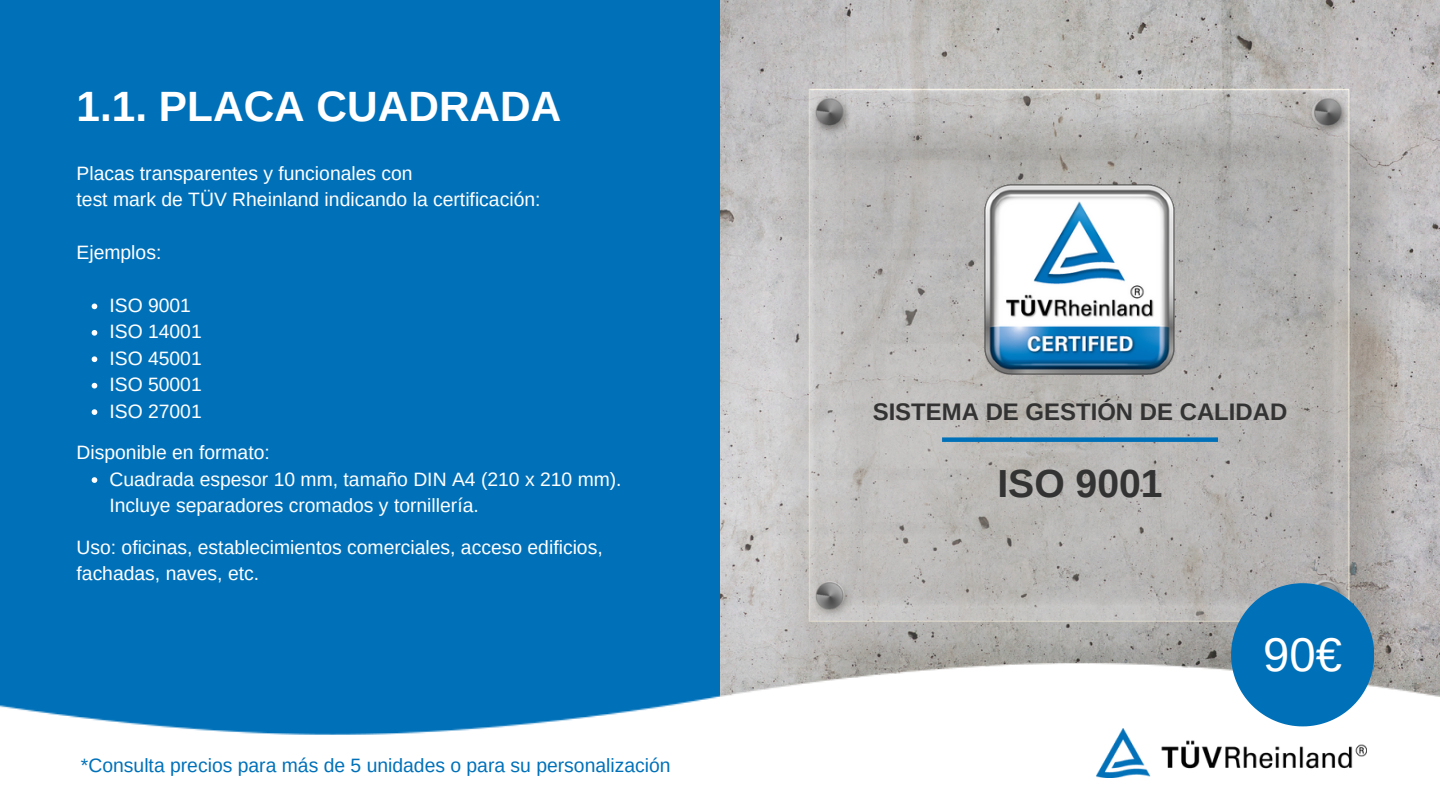
<style>
.page{position:relative;width:1440px;height:810px;background:#fff}
.page>*{position:absolute;margin:0;border:0;box-sizing:border-box;transform-origin:0 0}
.t1{font:47.25px "Arimo";color:#fff}
.t2{font:700 42.3px "Arimo";color:#fff}
.t3{font:700 39.15px "Arimo";color:#333}
.t4{font:700 24px "Arimo";color:#333}
.t5{font:19.35px/26.4px "Arimo";color:#fff}
.t6{font:19.35px "Arimo";color:#0071b9}
</style>
<div class="page">
<div style="left:0;top:0;width:720px;height:810px;background:#0071b9"></div>
<img style="left:720px;top:0;width:720px;height:622px">
<img style="left:0;top:622px;width:1440px;height:188px">
<svg style="left:1231px;top:583px;width:143px;height:143px;background:#2c85bd"></svg>
<img style="left:1096px;top:729px;width:270px;height:48px">
<svg style="left:92px;top:304px;width:5px;height:5px"></svg>
<svg style="left:92px;top:330px;width:5px;height:6px"></svg>
<svg style="left:92px;top:356px;width:5px;height:6px"></svg>
<svg style="left:92px;top:383px;width:5px;height:6px"></svg>
<svg style="left:92px;top:409px;width:5px;height:6px"></svg>
<svg style="left:92px;top:477px;width:5px;height:6px"></svg>
<img style="left:985px;top:184px;width:190px;height:190px">
<div style="left:942px;top:437px;width:276px;height:5px;background:#0071b9"></div>
<p class="t2" style="left:77px;top:82px;width:486px">1.1. PLACA CUADRADA</p>
<p class="t5" style="left:77px;top:160px;width:338px">Placas transparentes y funcionales con</p>
<p class="t5" style="left:77px;top:186px;width:465px">test mark de TÜV Rheinland indicando la certificación:</p>
<p class="t5" style="left:77px;top:239px;width:86px">Ejemplos:</p>
<p class="t5" style="left:109px;top:292px;width:83px">ISO 9001</p>
<p class="t5" style="left:109px;top:319px;width:94px">ISO 14001</p>
<p class="t5" style="left:109px;top:345px;width:94px">ISO 45001</p>
<p class="t5" style="left:109px;top:371px;width:94px">ISO 50001</p>
<p class="t5" style="left:109px;top:398px;width:94px">ISO 27001</p>
<p class="t5" style="left:77px;top:439px;width:195px">Disponible en formato:</p>
<p class="t5" style="left:109px;top:466px;width:514px">Cuadrada espesor 10 mm, tamaño DIN A4 (210 x 210 mm).<br>Incluye separadores cromados y tornillería.</p>
<p class="t5" style="left:77px;top:534px;width:528px">Uso: oficinas, establecimientos comerciales, acceso edificios, fachadas, naves, etc.</p>
<p class="t6" style="left:81px;top:754px;width:591px">*Consulta precios para más de 5 unidades o para su personalización</p>
<p class="t4" style="left:873px;top:399px;width:416px">SISTEMA DE GESTIÓN DE CALIDAD</p>
<p class="t3" style="left:997px;top:462px;width:167px">ISO 9001</p>
<p class="t1" style="left:1263px;top:628px;width:80px">90€</p>
</div>
